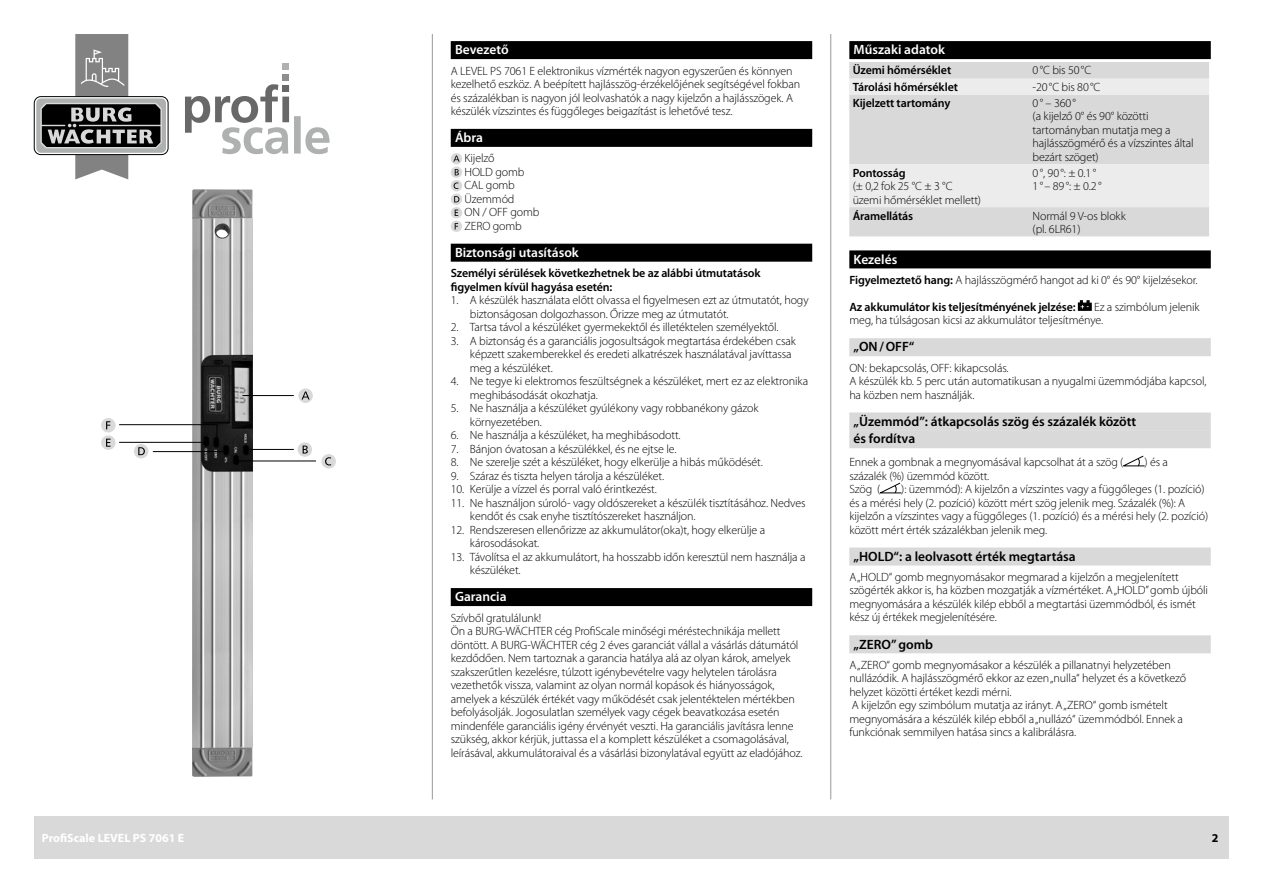
<style>
.page{position:relative;width:1263px;height:893px;background:#fff}
.page>*{position:absolute;margin:0;border:0;box-sizing:border-box;transform-origin:0 0}
.t1{font:600 13.5px/17.7px "Myriad Pro";color:#000}
.t2{font:600 13.5px "Myriad Pro";color:#fff}
.t3{font:300 12px/13.5px "Myriad Pro";letter-spacing:-.01em;color:#000}
.t4{font:600 12px/13.5px "Myriad Pro";letter-spacing:-.01em;color:#000}
.t5{font:700 12px "Myriad Pro";color:#fff}
.t6{font:700 12px "Myriad Pro";color:#000}
.s1{font-weight:600}
</style>
<div class="page">
<hr style="left:432px;top:34px;width:1px;height:765px;background:#989898">
<hr style="left:830px;top:34px;width:1px;height:765px;background:#989898">
<div style="left:34px;top:816px;width:1195px;height:43px;background:#d9d9da"></div>
<div style="left:34px;top:96px;width:134px;height:59px;border:1px solid #000;border-radius:7px"></div>
<div style="left:36px;top:98px;width:130px;height:55px;background:#afb0b0;border-radius:5px"></div>
<svg style="left:40px;top:34px;width:122px;height:145px"></svg>
<img style="left:192px;top:189px;width:61px;height:588px">
<hr style="left:153px;top:451px;width:74px;height:1px;background:#000">
<hr style="left:242px;top:395px;width:52px;height:1px;background:#000">
<hr style="left:245px;top:449px;width:49px;height:1px;background:#000">
<hr style="left:237px;top:460px;width:79px;height:1px;background:#000">
<div style="left:298px;top:388px;width:15px;height:15px;background:#d9d9da;border-radius:50%"></div>
<svg style="left:302px;top:391px;width:8px;height:9px"></svg>
<div style="left:298px;top:442px;width:14px;height:15px;background:#d9d9da;border-radius:50%"></div>
<svg style="left:303px;top:446px;width:5px;height:8px"></svg>
<div style="left:321px;top:454px;width:15px;height:15px;background:#d9d9da;border-radius:50%"></div>
<svg style="left:325px;top:457px;width:6px;height:8px"></svg>
<svg style="left:134px;top:444px;width:14px;height:14px"></svg>
<svg style="left:119px;top:424px;width:99px;height:31px"></svg>
<div style="left:101px;top:435px;width:15px;height:15px;background:#d9d9da;border-radius:50%"></div>
<svg style="left:106px;top:439px;width:5px;height:8px"></svg>
<div style="left:101px;top:418px;width:15px;height:14px;background:#d9d9da;border-radius:50%"></div>
<svg style="left:106px;top:421px;width:4px;height:8px"></svg>
<div style="left:282px;top:75px;width:7px;height:6px;background:#8d8e8d"></div>
<div style="left:282px;top:63px;width:7px;height:7px;background:#afb0b0"></div>
<svg style="left:185px;top:84px;width:145px;height:70px"></svg>
<div style="left:451px;top:41px;width:361px;height:18px;background:#000"></div>
<div style="left:451px;top:129px;width:361px;height:18px;background:#000"></div>
<div style="left:451px;top:244px;width:361px;height:18px;background:#000"></div>
<div style="left:451px;top:588px;width:361px;height:18px;background:#000"></div>
<div style="left:451px;top:153px;width:11px;height:11px;background:#d9d9da;border-radius:50%"></div>
<svg style="left:453px;top:155px;width:7px;height:7px"></svg>
<svg style="left:451px;top:167px;width:11px;height:11px"></svg>
<svg style="left:455px;top:169px;width:4px;height:6px"></svg>
<div style="left:451px;top:180px;width:11px;height:11px;background:#d9d9da;border-radius:50%"></div>
<svg style="left:454px;top:182px;width:4px;height:7px"></svg>
<div style="left:451px;top:194px;width:11px;height:11px;background:#d9d9da;border-radius:50%"></div>
<svg style="left:454px;top:196px;width:5px;height:6px"></svg>
<svg style="left:451px;top:207px;width:11px;height:11px"></svg>
<svg style="left:455px;top:210px;width:3px;height:6px"></svg>
<svg style="left:451px;top:221px;width:11px;height:11px"></svg>
<svg style="left:455px;top:223px;width:3px;height:6px"></svg>
<div style="left:849px;top:41px;width:362px;height:18px;background:#000"></div>
<div style="left:849px;top:250px;width:362px;height:18px;background:#000"></div>
<div style="left:849px;top:338px;width:362px;height:18px;background:#d9d9da"></div>
<div style="left:849px;top:412px;width:362px;height:18px;background:#d9d9da"></div>
<div style="left:849px;top:430px;width:362px;height:18px;background:#d9d9da"></div>
<div style="left:849px;top:548px;width:362px;height:18px;background:#d9d9da"></div>
<div style="left:849px;top:635px;width:362px;height:18px;background:#d9d9da"></div>
<div style="left:849px;top:62px;width:360px;height:174px;background:#d9d9da"></div>
<svg style="left:849px;top:79px;width:360px;height:128px;background:#e1e1e2"></svg>
<svg style="left:1078px;top:300px;width:14px;height:11px"></svg>
<svg style="left:1123px;top:455px;width:22px;height:11px"></svg>
<svg style="left:880px;top:482px;width:22px;height:11px"></svg>
<p class="t2" style="left:455px;top:41px;width:55px">Bevezető</p>
<p class="t3" style="left:451px;top:64px;width:351px">A LEVEL PS 7061 E elektronikus vízmérték nagyon egyszerűen és könnyen kezelhető eszköz. A beépített hajlásszög-érzékelőjének segítségével fokban és százalékban is nagyon jól leolvashatók a nagy kijelzőn a hajlásszögek. A készülék vízszintes és függőleges beigazítást is lehetővé tesz.</p>
<p class="t2" style="left:455px;top:129px;width:29px">Ábra</p>
<p class="t3" style="left:464px;top:152px;width:76px">Kijelző<br>HOLD gomb<br>CAL gomb<br>Üzemmód<br>ON / OFF gomb<br>ZERO gomb</p>
<p class="t2" style="left:455px;top:244px;width:125px">Biztonsági utasítások</p>
<p class="t4" style="left:451px;top:266px;width:311px">Személyi sérülések következhetnek be az alábbi útmutatások figyelmen kívül hagyása esetén:</p>
<p class="t3" style="left:470px;top:294px;width:340px;text-indent:-19px">1. A készülék használata előtt olvassa el figyelmesen ezt az útmutatót, hogy biztonságosan dolgozhasson. Őrizze meg az útmutatót.</p>
<p class="t3" style="left:451px;top:321px;width:329px">2. Tartsa távol a készüléket gyermekektől és illetéktelen személyektől.</p>
<p class="t3" style="left:470px;top:334px;width:327px;text-indent:-19px">3. A biztonság és a garanciális jogosultságok megtartása érdekében csak képzett szakemberekkel és eredeti alkatrészek használatával javíttassa meg a készüléket.</p>
<p class="t3" style="left:470px;top:375px;width:340px;text-indent:-19px">4. Ne tegye ki elektromos feszültségnek a készüléket, mert ez az elektronika meghibásodását okozhatja.</p>
<p class="t3" style="left:470px;top:402px;width:290px;text-indent:-19px">5. Ne használja a készüléket gyúlékony vagy robbanékony gázok környezetében.</p>
<p class="t3" style="left:451px;top:429px;width:231px">6. Ne használja a készüléket, ha meghibásodott.</p>
<p class="t3" style="left:451px;top:442px;width:227px">7. Bánjon óvatosan a készülékkel, és ne ejtse le.</p>
<p class="t3" style="left:451px;top:456px;width:314px">8. Ne szerelje szét a készüléket, hogy elkerülje a hibás működését.</p>
<p class="t3" style="left:451px;top:469px;width:215px">9. Száraz és tiszta helyen tárolja a készüléket.</p>
<p class="t3" style="left:451px;top:483px;width:208px">10. Kerülje a vízzel és porral való érintkezést.</p>
<p class="t3" style="left:470px;top:496px;width:337px;text-indent:-19px">11. Ne használjon súroló- vagy oldószereket a készülék tisztításához. Nedves kendőt és csak enyhe tisztítószereket használjon.</p>
<p class="t3" style="left:470px;top:523px;width:297px;text-indent:-19px">12. Rendszeresen ellenőrizze az akkumulátor(oka)t, hogy elkerülje a károsodásokat.</p>
<p class="t3" style="left:470px;top:550px;width:337px;text-indent:-19px">13. Távolítsa el az akkumulátort, ha hosszabb időn keresztül nem használja a készüléket.</p>
<p class="t2" style="left:455px;top:588px;width:53px">Garancia</p>
<p class="t3" style="left:451px;top:611px;width:353px">Szívből gratulálunk!<br>Ön a BURG-WÄCHTER cég ProfiScale minőségi méréstechnikája mellett döntött. A BURG-WÄCHTER cég 2 éves garanciát vállal a vásárlás dátumától kezdődően. Nem tartoznak a garancia hatálya alá az olyan károk, amelyek szakszerűtlen kezelésre, túlzott igénybevételre vagy helytelen tárolásra vezethetők vissza, valamint az olyan normál kopások és hiányosságok, amelyek a készülék értékét vagy működését csak jelentéktelen mértékben befolyásolják. Jogosulatlan személyek vagy cégek beavatkozása esetén mindenféle garanciális igény érvényét veszti. Ha garanciális javításra lenne szükség, akkor kérjük, juttassa el a komplett készüléket a csomagolásával, leírásával, akkumulátoraival és a vásárlási bizonylatával együtt az eladójához.</p>
<p class="t2" style="left:853px;top:41px;width:93px">Műszaki adatok</p>
<p class="t4" style="left:853px;top:63px;width:100px">Üzemi hőmérséklet</p>
<p class="t3" style="left:1032px;top:64px;width:60px">0°C bis 50°C</p>
<p class="t4" style="left:853px;top:80px;width:107px">Tárolási hőmérséklet</p>
<p class="t3" style="left:1032px;top:81px;width:69px">-20°C bis 80°C</p>
<p class="t4" style="left:853px;top:96px;width:99px">Kijelzett tartomány</p>
<p class="t3" style="left:1032px;top:96px;width:163px">0° – 360°<br>(a kijelző 0° és 90° közötti tartományban mutatja meg a hajlásszögmérő és a vízszintes által bezárt szöget)</p>
<p class="t4" style="left:853px;top:166px;width:54px">Pontosság</p>
<p class="t3" style="left:853px;top:180px;width:130px">(± 0,2 fok 25 °C ± 3 °C üzemi hőmérséklet mellett)</p>
<p class="t3" style="left:1032px;top:166px;width:70px">0°, 90°: ± 0.1°<br>1°– 89°: ± 0.2°</p>
<p class="t4" style="left:853px;top:208px;width:62px">Áramellátás</p>
<p class="t3" style="left:1032px;top:209px;width:95px">Normál 9 V-os blokk (pl. 6LR61)</p>
<p class="t2" style="left:853px;top:250px;width:45px">Kezelés</p>
<p class="t3" style="left:849px;top:273px;width:350px"><span class="s1">Figyelmeztető hang:</span> A hajlásszögmérő hangot ad ki 0° és 90° kijelzésekor.</p>
<p class="t4" style="left:849px;top:300px;width:228px">Az akkumulátor kis teljesítményének jelzése:</p>
<p class="t3" style="left:849px;top:300px;width:352px;text-indent:245px">Ez a szimbólum jelenik meg, ha túlságosan kicsi az akkumulátor teljesítménye.</p>
<p class="t1" style="left:853px;top:338px;width:62px">„ON/OFF“</p>
<p class="t3" style="left:849px;top:361px;width:359px">ON: bekapcsolás, OFF: kikapcsolás.<br>A készülék kb. 5 perc után automatikusan a nyugalmi üzemmódjába kapcsol, ha közben nem használják.</p>
<p class="t1" style="left:853px;top:412px;width:284px">„Üzemmód”: átkapcsolás szög és százalék között és fordítva</p>
<p class="t3" style="left:849px;top:456px;width:276px">Ennek a gombnak a megnyomásával kapcsolhat át a szög (</p>
<p class="t3" style="left:1144px;top:456px;width:25px">) és a</p>
<p class="t3" style="left:849px;top:469px;width:141px">százalék (%) üzemmód között.<br>Szög (</p>
<p class="t3" style="left:849px;top:483px;width:360px;text-indent:52px">): üzemmód): A kijelzőn a vízszintes vagy a függőleges (1. pozíció) és a mérési hely (2. pozíció) között mért szög jelenik meg. Százalék (%): A kijelzőn a vízszintes vagy a függőleges (1. pozíció) és a mérési hely (2. pozíció) között mért érték százalékban jelenik meg.</p>
<p class="t1" style="left:853px;top:547px;width:224px">„HOLD“: a leolvasott érték megtartása</p>
<p class="t3" style="left:849px;top:570px;width:360px">A „HOLD“ gomb megnyomásakor megmarad a kijelzőn a megjelenített szögérték akkor is, ha közben mozgatják a vízmértéket. A „HOLD” gomb újbóli megnyomására a készülék kilép ebből a megtartási üzemmódból, és ismét kész új értékek megjelenítésére.</p>
<p class="t1" style="left:853px;top:635px;width:81px">„ZERO” gomb</p>
<p class="t3" style="left:849px;top:658px;width:338px">A „ZERO“ gomb megnyomásakor a készülék a pillanatnyi helyzetében nullázódik. A hajlásszögmérő ekkor az ezen „nulla“ helyzet és a következő helyzet közötti értéket kezdi mérni.<br>A kijelzőn egy szimbólum mutatja az irányt. A „ZERO“ gomb ismételt megnyomására a készülék kilép ebből a „nullázó“ üzemmódból. Ennek a funkciónak semmilyen hatása sincs a kalibrálásra.</p>
<p class="t5" style="left:42px;top:830px;width:144px">ProfiScale LEVEL PS 7061 E</p>
<p class="t6" style="left:1212px;top:830px;width:8px">2</p>
</div>
